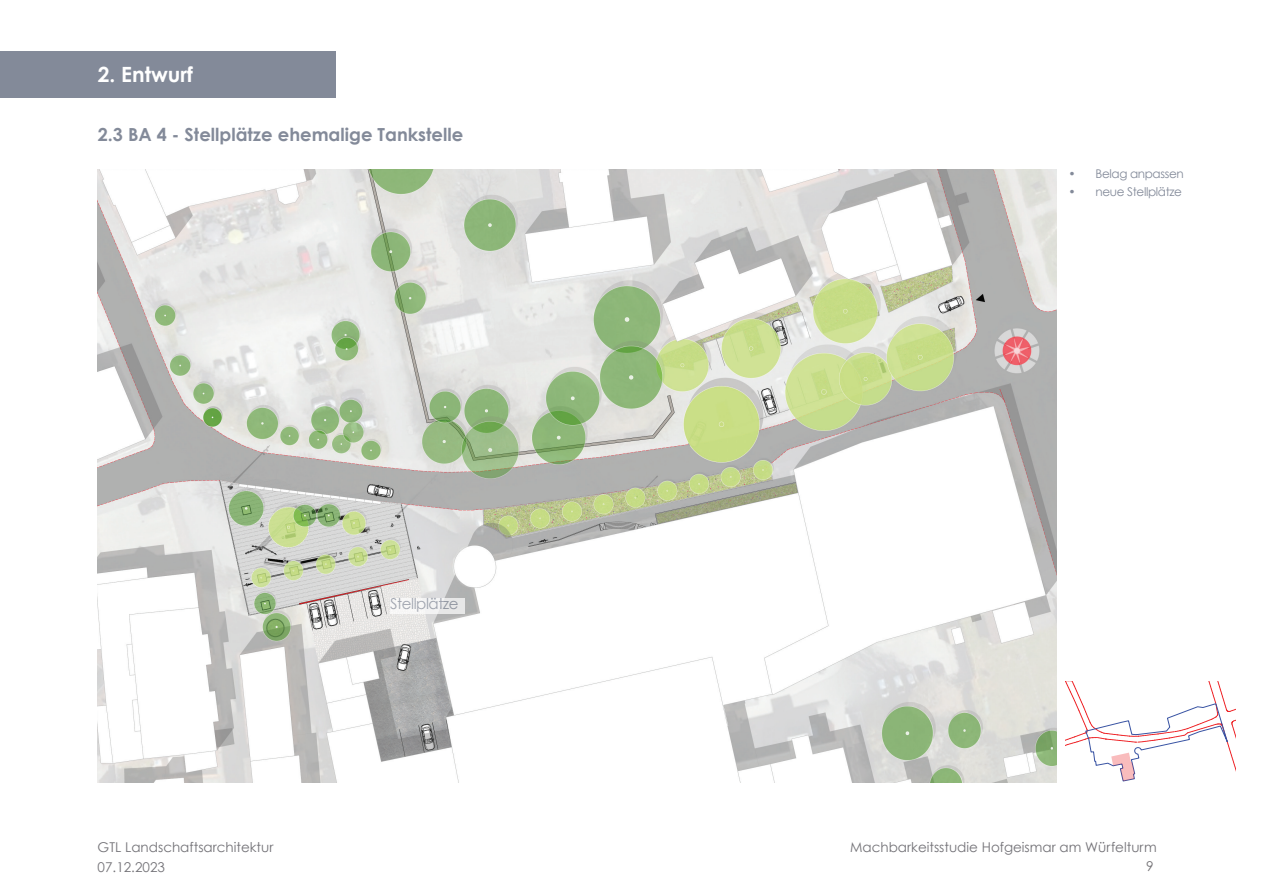
<style>
.page{position:relative;width:1263px;height:893px;background:#fff}
.page>*{position:absolute;margin:0;border:0;box-sizing:border-box;transform-origin:0 0}
.t1{font:700 21px "Century Gothic";color:#fff}
.t2{font:700 18px "Century Gothic";color:#838a99}
.t3{font:15px "Century Gothic";letter-spacing:-.03em;color:#838a99}
.t4{font:13.5px "Century Gothic";color:#737277}
.t5{font:13.5px "Century Gothic";color:#747276}
.t6{font:12px "Century Gothic";letter-spacing:-.03em;color:#838a99}
</style>
<div class="page">
<div style="left:0;top:51px;width:336px;height:47px;background:#838a99"></div>
<svg style="left:1065px;top:681px;width:170px;height:101px"></svg>
<img style="left:98px;top:169px;width:959px;height:613px">
<div style="left:390px;top:598px;width:75px;height:16px;background:linear-gradient(to right,#fdfcfc,#e5e6e6)"></div>
<h1 class="t1" style="left:98px;top:61px;width:97px">2. Entwurf</h1>
<h2 class="t2" style="left:98px;top:123px;width:367px">2.3 BA 4 - Stellplätze ehemalige Tankstelle</h2>
<p class="t3" style="left:390px;top:595px;width:70px">Stellplätze</p>
<p class="t6" style="left:1068px;top:166px;width:117px">• Belag anpassen</p>
<p class="t6" style="left:1068px;top:184px;width:115px">• neue Stellplätze</p>
<p class="t4" style="left:98px;top:839px;width:177px">GTL Landschaftsarchitektur</p>
<p class="t4" style="left:850px;top:839px;width:308px">Machbarkeitsstudie Hofgeismar am Würfelturm</p>
<p class="t4" style="left:98px;top:858px;width:69px">07.12.2023</p>
<p class="t5" style="left:1146px;top:858px;width:9px">9</p>
</div>
